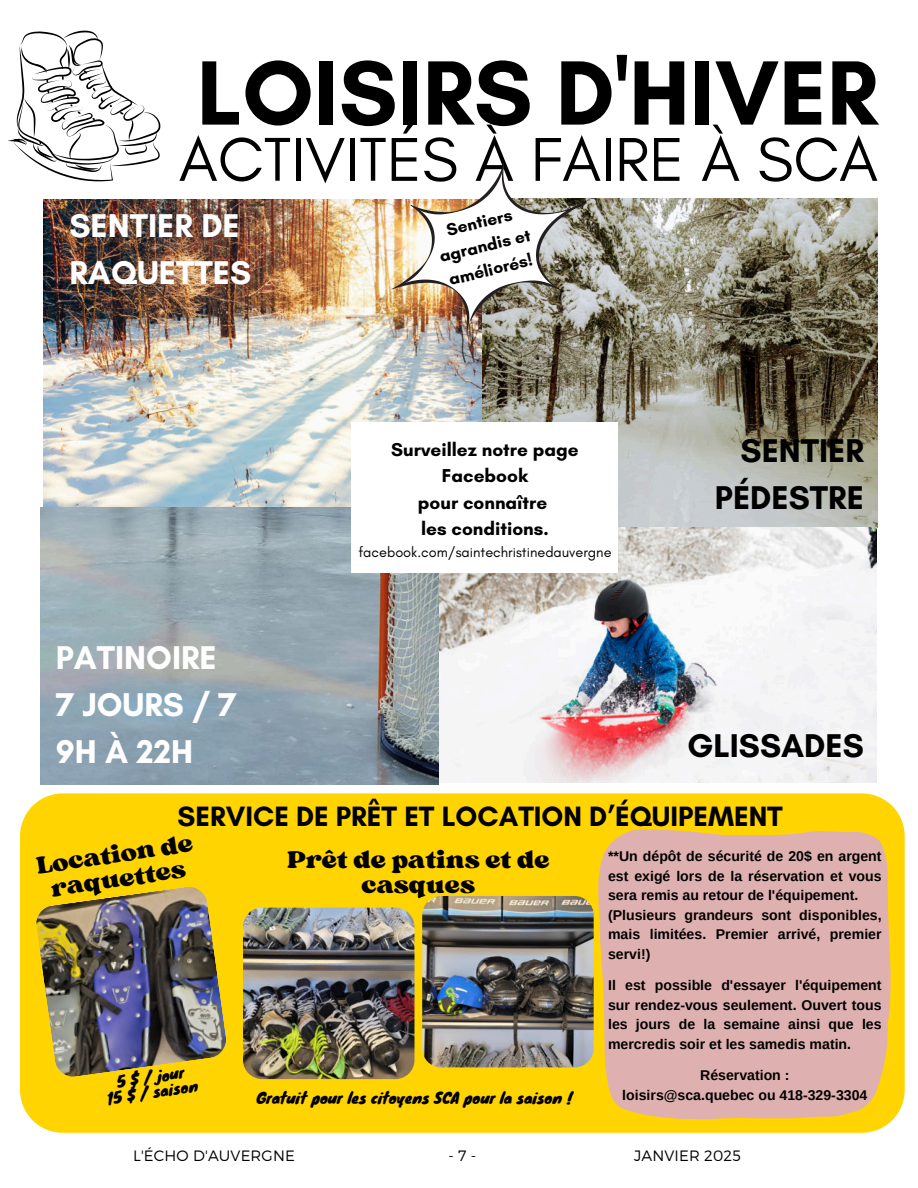
<style>
.page{position:relative;width:918px;height:1188px;background:#fff}
.page>*{position:absolute;margin:0;border:0;box-sizing:border-box;transform-origin:0 0}
.t1{font:700 93px "Glacial Indifference";color:#000}
.t2{font:63px "Glacial Indifference";color:#000}
.t3{font:700 33.6px/47px "Glacial Indifference";color:#fff}
.t4{font:700 33.6px/47px "Glacial Indifference";color:#000;text-align:right}
.t5{font:700 28.5px "Glacial Indifference";color:#000}
.t6{font:25.5px/24.8px "Sergio Trendy";color:#000;text-align:center}
.t7{font:700 19.05px/26.4px "Glacial Indifference";color:#000;text-align:center}
.t8{font:700 17.4px/24.3px "Glacial Indifference";color:#000;text-align:center}
.t9{font:300 15px "Montserrat";letter-spacing:.01em;color:#000}
.t10{font:14.85px/14.9px "Knewave";color:#000;text-align:center}
.t11{font:14.55px "Glacial Indifference";color:#000}
.t12{font:700 14.1px/19.5px "Arimo";color:#000}
</style>
<div class="page">
<svg style="left:8px;top:31px;width:152px;height:150px"></svg>
<img style="left:43px;top:200px;width:440px;height:308px">
<img style="left:483px;top:198px;width:395px;height:330px">
<img style="left:41px;top:508px;width:398px;height:276px">
<img style="left:439px;top:528px;width:438px;height:254px">
<div style="left:352px;top:423px;width:266px;height:150px;background:#fff"></div>
<img style="left:392px;top:163px;width:187px;height:169px">
<div style="left:20px;top:793px;width:884px;height:340px;background:#ffd400"></div>
<img style="left:422px;top:896px;width:172px;height:171px;border-radius:19px">
<img style="left:35px;top:886px;width:192px;height:192px">
<img style="left:243px;top:908px;width:172px;height:171px;border-radius:19px">
<div style="left:598px;top:829px;width:293px;height:290px;background:#dfb0b0"></div>
<h1 class="t1" style="left:197px;top:35px;width:683px">LOISIRS D'HIVER</h1>
<h2 class="t2" style="left:179px;top:125px;width:701px">ACTIVITÉS À FAIRE À SCA</h2>
<h3 class="t3" style="left:70px;top:202px;width:183px">SENTIER DE<br>RAQUETTES</h3>
<h3 class="t3" style="left:56px;top:633px;width:182px">PATINOIRE<br>7 JOURS / 7<br>9H À 22H</h3>
<p class="t8" style="left:431px;top:221px;width:95px;rotate:-14deg">Sentiers agrandis et améliorés!</p>
<h3 class="t7" style="left:391px;top:436px;width:189px">Surveillez notre page<br>Facebook<br>pour connaître<br>les conditions.</h3>
<p class="t11" style="left:358px;top:544px;width:255px">facebook.com/saintechristinedauvergne</p>
<h3 class="t4" style="left:715px;top:427px;width:151px">SENTIER<br>PÉDESTRE</h3>
<h3 class="t4" style="left:687px;top:722px;width:178px">GLISSADES</h3>
<h3 class="t5" style="left:178px;top:799px;width:607px">SERVICE DE PRÊT ET LOCATION D’ÉQUIPEMENT</h3>
<h3 class="t6" style="left:287px;top:848px;width:264px">Prêt de patins et de casques</h3>
<h3 class="t6" style="left:35px;top:854px;width:159px;rotate:-8deg">Location de raquettes</h3>
<p class="t12" style="left:608px;top:847px;width:275px">**Un dépôt de sécurité de 20$ en argent est exigé lors de la réservation et vous sera remis au retour de l'équipement. (Plusieurs grandeurs sont disponibles, mais limitées. Premier arrivé, premier servi!)</p>
<p class="t12" style="left:608px;top:976px;width:275px;text-align:justify">Il est possible d'essayer l'équipement sur rendez-vous seulement. Ouvert tous les jours de la semaine ainsi que les mercredis soir et les samedis matin.</p>
<p class="t12" style="left:622px;top:1066px;width:247px;text-align:center">Réservation :<br>loisirs@sca.quebec ou 418-329-3304</p>
<p class="t10" style="left:104px;top:1075px;width:93px;rotate:-8deg">5 $ / jour<br>15 $ / saison</p>
<p class="t10" style="left:257px;top:1089px;width:317px">Gratuit pour les citoyens SCA pour la saison !</p>
<p class="t9" style="left:133px;top:1147px;width:163px">L'ÉCHO D'AUVERGNE</p>
<p class="t9" style="left:448px;top:1147px;width:30px">- 7 -</p>
<p class="t9" style="left:634px;top:1147px;width:108px">JANVIER 2025</p>
</div>
